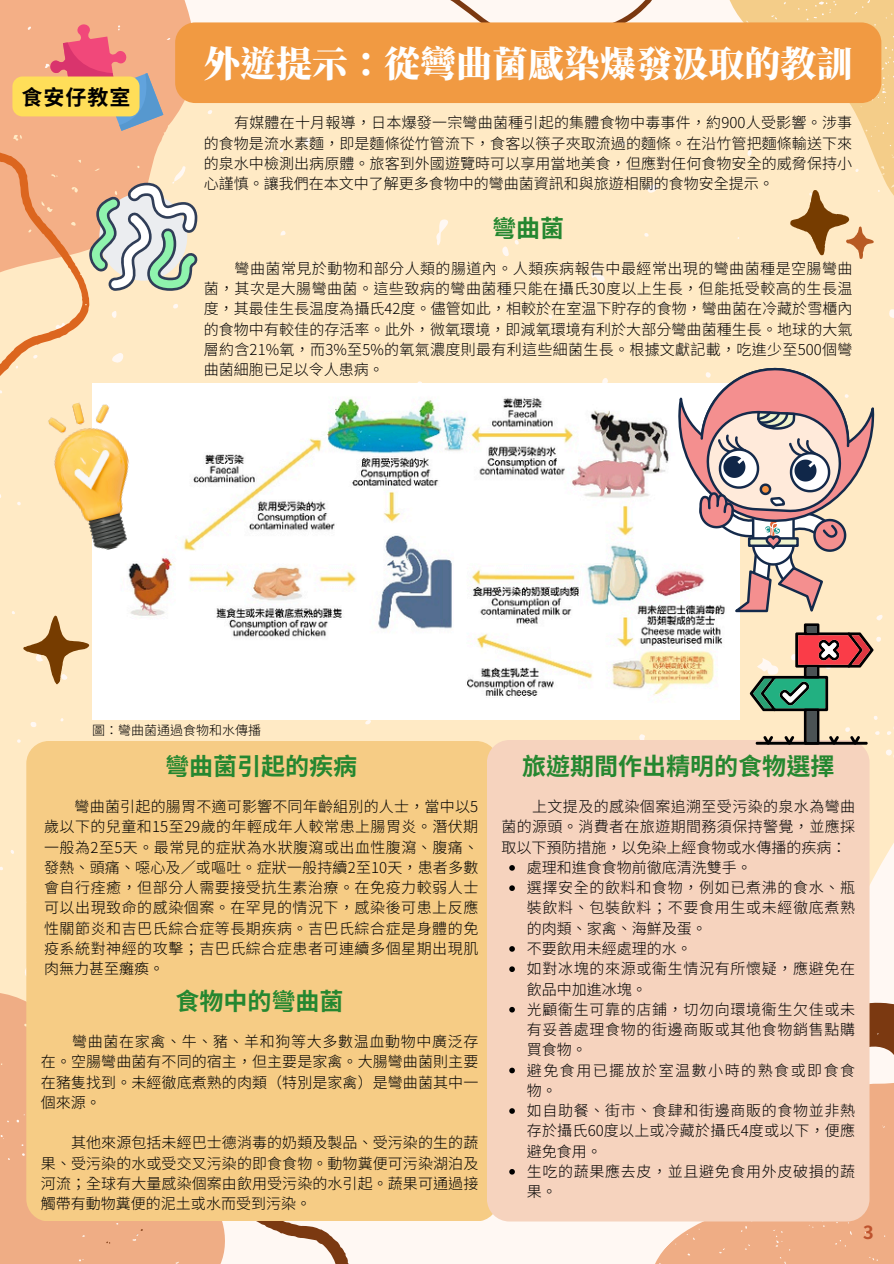
<style>
.page{position:relative;width:894px;height:1264px;background:#fff}
.page>*{position:absolute;margin:0;border:0;box-sizing:border-box;transform-origin:0 0}
.t1{font:900 36px "Noto Serif CJ Ktc";color:#fff}
.t2{font:700 24px "Noto Sans CJ Ktc";color:#258730}
.t3{font:700 21px "Noto Sans CJ Ktc";color:#000}
.t4{font:700 18px "Noto Sans CJ Ktc";color:#be532e}
.t5{font:300 15px/20.2px "Noto Sans CJ Ktc";letter-spacing:.015em;color:#000;text-align:justify}
.t6{font:300 15px/20.2px "Noto Sans CJ Ktc";letter-spacing:.045em;color:#000}
.t7{font:300 15px/20.2px "Noto Sans CJ Ktc";letter-spacing:.1em;color:#000}
.t8{font:300 13.05px "Noto Sans CJ Ktc";color:#000}
</style>
<div class="page">
<div style="left:0;top:103px;width:893px;height:899px;background:#ffeac5"></div>
<svg style="left:23px;top:615px;width:66px;height:69px;background:#d7b88d"></svg>
<svg style="left:0;top:0;width:253px;height:302px;background:#f9cfa9"></svg>
<svg style="left:271px;top:1220px;width:134px;height:43px"></svg>
<svg style="left:0;top:920px;width:271px;height:343px;background:#f1ba96"></svg>
<svg style="left:623px;top:1016px;width:270px;height:247px;fill:#efad85"></svg>
<div style="left:323px;top:0;width:350px;height:22px;background:#fff8f3"></div>
<svg style="left:50px;top:24px;width:113px;height:107px;background:#de918b"></svg>
<div style="left:12px;top:76px;width:127px;height:40px;background:#ffde59;border-radius:10px"></div>
<div style="left:26px;top:741px;width:472px;height:479px;background:#f6cc85;border-radius:23px"></div>
<img style="left:92px;top:384px;width:646px;height:336px">
<svg style="left:722px;top:0;width:171px;height:258px;background:#f6dbaf"></svg>
<svg style="left:678px;top:368px;width:195px;height:244px"></svg>
<div style="left:487px;top:740px;width:382px;height:481px;background:#f6d3be;border-radius:22px"></div>
<svg style="left:0;top:146px;width:197px;height:248px;background:#eccead"></svg>
<svg style="left:749px;top:623px;width:124px;height:121px;background:#baa991"></svg>
<div style="left:175px;top:22px;width:706px;height:81px;background:#f19a42;border-radius:20px"></div>
<svg style="left:509px;top:865px;width:5px;height:5px"></svg>
<svg style="left:509px;top:885px;width:5px;height:6px"></svg>
<svg style="left:509px;top:946px;width:5px;height:5px"></svg>
<svg style="left:509px;top:966px;width:5px;height:6px"></svg>
<svg style="left:509px;top:1006px;width:5px;height:6px"></svg>
<svg style="left:509px;top:1067px;width:5px;height:6px"></svg>
<svg style="left:509px;top:1108px;width:5px;height:5px"></svg>
<svg style="left:509px;top:1169px;width:5px;height:5px"></svg>
<img style="left:41px;top:394px;width:107px;height:163px">
<p class="t3" style="left:21px;top:81px;width:111px">食安仔教室</p>
<p class="t1" style="left:204px;top:36px;width:650px">外遊提示：從彎曲菌感染爆發汲取的教訓</p>
<h4 class="t5" style="left:204px;top:112px;width:650px;text-indent:30px">有媒體在十月報導，日本爆發一宗彎曲菌種引起的集體食物中毒事件，約900人受影響。涉事的食物是流水素麵，即是麵條從竹管流下，食客以筷子夾取流過的麵條。在沿竹管把麵條輸送下來的泉水中檢測出病原體。旅客到外國遊覽時可以享用當地美食，但應對任何食物安全的威脅保持小心謹慎。讓我們在本文中了解更多食物中的彎曲菌資訊和與旅遊相關的食物安全提示。</h4>
<h3 class="t2" style="left:492px;top:209px;width:73px">彎曲菌</h3>
<p class="t5" style="left:204px;top:257px;width:650px;text-indent:31px">彎曲菌常見於動物和部分人類的腸道內。人類疾病報告中最經常出現的彎曲菌種是空腸彎曲菌，其次是大腸彎曲菌。這些致病的彎曲菌種只能在攝氏30度以上生長，但能抵受較高的生長温度，其最佳生長温度為攝氏42度。儘管如此，相較於在室温下貯存的食物，彎曲菌在冷藏於雪櫃內的食物中有較佳的存活率。此外，微氧環境，即減氧環境有利於大部分彎曲菌種生長。地球的大氣層約含21%氧，而3%至5%的氧氣濃度則最有利這些細菌生長。根據文獻記載，吃進少至500個彎曲菌細胞已足以令人患病。</p>
<h1 class="t8" style="left:92px;top:720px;width:170px">圖：彎曲菌通過食物和水傳播</h1>
<p class="t2" style="left:165px;top:747px;width:193px">彎曲菌引起的疾病</p>
<p class="t5" style="left:44px;top:795px;width:435px;text-indent:30px">彎曲菌引起的腸胃不適可影響不同年齡組別的人士，當中以5歲以下的兒童和15至29歲的年輕成年人較常患上腸胃炎。潛伏期一般為2至5天。最常見的症狀為水狀腹瀉或出血性腹瀉、腹痛、發熱、頭痛、噁心及／或嘔吐。症狀一般持續2至10天，患者多數會自行痊癒，但部分人需要接受抗生素治療。在免疫力較弱人士可以出現致命的感染個案。在罕見的情況下，感染後可患上反應性關節炎和吉巴氏綜合症等長期疾病。吉巴氏綜合症是身體的免疫系統對神經的攻擊；吉巴氏綜合症患者可連續多個星期出現肌肉無力甚至癱瘓。</p>
<p class="t2" style="left:175px;top:982px;width:169px">食物中的彎曲菌</p>
<h2 class="t5" style="left:41px;top:1030px;width:439px;text-indent:31px">彎曲菌在家禽、牛、豬、羊和狗等大多數温血動物中廣泛存在。空腸彎曲菌有不同的宿主，但主要是家禽。大腸彎曲菌則主要在豬隻找到。未經徹底煮熟的肉類（特別是家禽）是彎曲菌其中一個來源。</h2>
<h4 class="t5" style="left:41px;top:1131px;width:439px;text-indent:30px">其他來源包括未經巴士德消毒的奶類及製品、受污染的生的蔬果、受污染的水或受交叉污染的即食食物。動物糞便可污染湖泊及河流；全球有大量感染個案由飲用受污染的水引起。蔬果可通過接觸帶有動物糞便的泥土或水而受到污染。</h4>
<p class="t2" style="left:522px;top:747px;width:313px">旅遊期間作出精明的食物選擇</p>
<p class="t5" style="left:501px;top:795px;width:355px;text-indent:31px">上文提及的感染個案追溯至受污染的泉水為彎曲菌的源頭。消費者在旅遊期間務須保持警覺，並應採取以下預防措施，以免染上經食物或水傳播的疾病：</p>
<p class="t5" style="left:526px;top:856px;width:226px">處理和進食食物前徹底清洗雙手。</p>
<p class="t5" style="left:526px;top:876px;width:330px">選擇安全的飲料和食物，例如已煮沸的食水、瓶裝飲料、包裝飲料；不要食用生或未經徹底煮熟的肉類、家禽、海鮮及蛋。</p>
<p class="t5" style="left:526px;top:937px;width:166px">不要飲用未經處理的水。</p>
<p class="t6" style="left:526px;top:957px;width:330px">如對冰塊的來源或衞生情況有所懷疑，應避免在飲品中加進冰塊。</p>
<p class="t5" style="left:526px;top:998px;width:330px">光顧衞生可靠的店鋪，切勿向環境衞生欠佳或未有妥善處理食物的街邊商販或其他食物銷售點購買食物。</p>
<h2 class="t7" style="left:526px;top:1059px;width:328px">避免食用已擺放於室温數小時的熟食或即食食物。</h2>
<h4 class="t5" style="left:526px;top:1099px;width:330px">如自助餐、街市、食肆和街邊商販的食物並非熱存於攝氏60度以上或冷藏於攝氏4度或以下，便應避免食用。</h4>
<p class="t6" style="left:526px;top:1160px;width:330px">生吃的蔬果應去皮，並且避免食用外皮破損的蔬果。</p>
<p class="t4" style="left:863px;top:1217px;width:12px">3</p>
</div>
